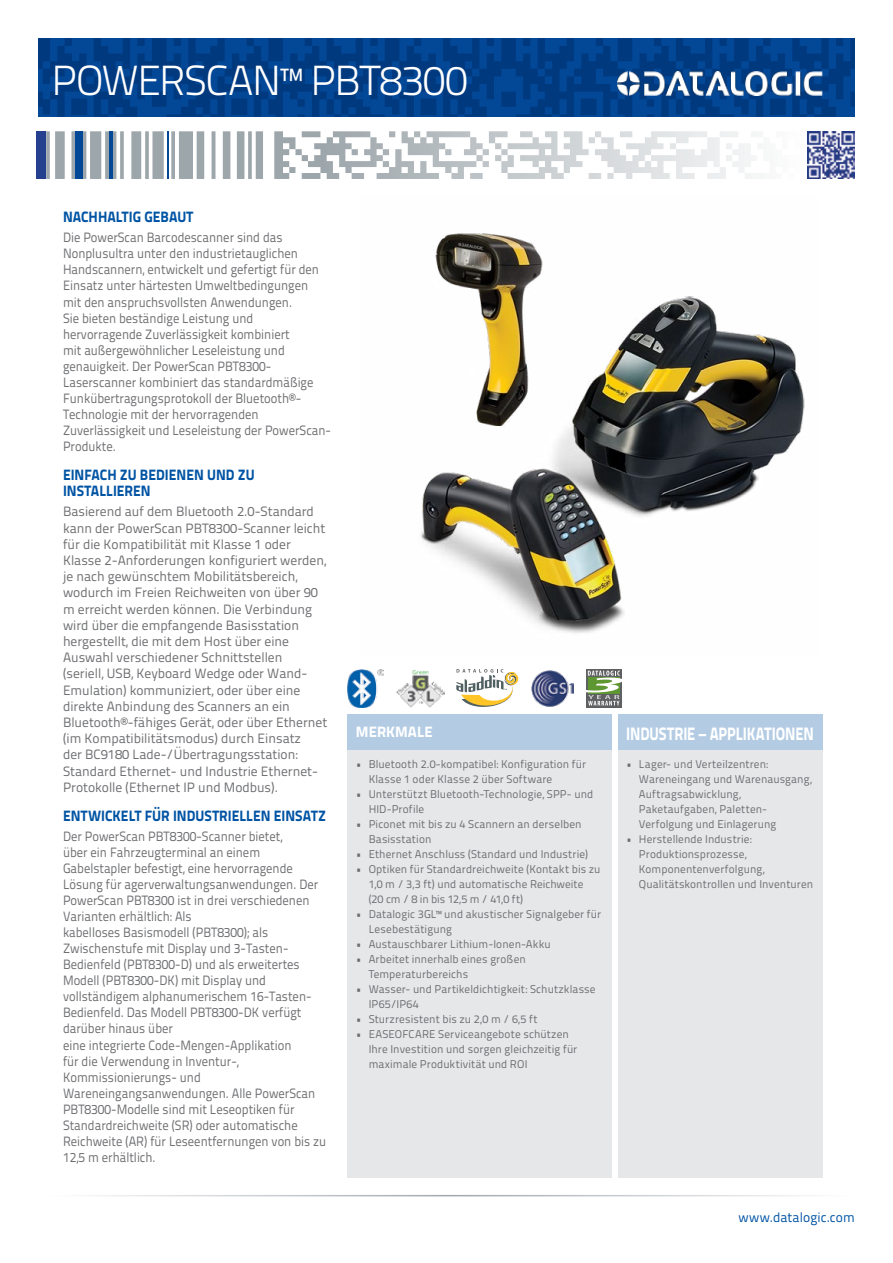
<style>
.page{position:relative;width:893px;height:1263px;background:#fff}
.page>*{position:absolute;margin:0;border:0;box-sizing:border-box;transform-origin:0 0}
.t1{font:300 42px "Titillium Text 22 L";letter-spacing:-.025em;color:#fff}
.t2{font:800 18px "Titillium Text 22 L";letter-spacing:-.005em;color:#fff;scale:.82 1}
.t3{font:800 15px/16px "Titillium Text 22 L";color:#0054a4;scale:.93 1}
.t4{font:800 15px "Titillium Text 22 L";letter-spacing:.005em;color:#fff}
.t5{font:13.5px/16px "Titillium Text 22 L";color:#6d6e71;scale:.93 1}
.t6{font:13.5px/16.2px "Titillium Text 22 L";color:#6d6e71}
.t7{font:13.5px "Titillium Text 22 L";letter-spacing:.005em;color:#0054a4}
.t8{font:11.25px/15px "Titillium Text 22 L";letter-spacing:.01em;color:#6d6e71}
</style>
<div class="page">
<svg style="left:38px;top:38px;width:817px;height:79px;background:#023f89"></svg>
<svg style="left:302px;top:131px;width:453px;height:48px"></svg>
<hr style="left:167px;top:131px;width:2px;height:48px;background:#034797">
<div style="left:75px;top:131px;width:7px;height:48px;background:#034797"></div>
<hr style="left:109px;top:131px;width:4px;height:48px;background:#034797">
<div style="left:37px;top:131px;width:9px;height:48px;background:#25408f"></div>
<hr style="left:45px;top:1195px;width:803px;height:1px;background:#9da3aa">
<div style="left:348px;top:714px;width:264px;height:36px;background:#b3cce4"></div>
<div style="left:618px;top:714px;width:204px;height:36px;background:#b3cce4"></div>
<div style="left:348px;top:750px;width:264px;height:428px;background:#e6e7e8"></div>
<div style="left:618px;top:750px;width:204px;height:428px;background:#e6e7e8"></div>
<img style="left:618px;top:72px;width:204px;height:23px">
<img style="left:807px;top:131px;width:48px;height:48px">
<svg style="left:456px;top:669px;width:63px;height:38px"></svg>
<img style="left:348px;top:669px;width:35px;height:38px">
<img style="left:531px;top:670px;width:43px;height:37px">
<svg style="left:586px;top:669px;width:36px;height:38px"></svg>
<svg style="left:586px;top:671px;width:36px;height:34px"></svg>
<img style="left:396px;top:670px;width:48px;height:37px">
<img style="left:420px;top:233px;width:385px;height:400px">
<h1 class="t1" style="left:51px;top:50px;width:418px">POWERSCAN™ PBT8300</h1>
<p class="t3" style="left:63px;top:208px;width:142px">NACHHALTIG GEBAUT</p>
<p class="t5" style="left:63px;top:229px;width:290px">Die PowerScan Barcodescanner sind das Nonplusultra unter den industrietauglichen Handscannern, entwickelt und gefertigt für den Einsatz unter härtesten Umweltbedingungen<br>mit den anspruchsvollsten Anwendungen.<br>Sie bieten beständige Leistung und hervorragende Zuverlässigkeit kombiniert<br>mit außergewöhnlicher Leseleistung und genauigkeit. Der PowerScan PBT8300- Laserscanner kombiniert das standardmäßige Funkübertragungsprotokoll der Bluetooth®- Technologie mit der hervorragenden Zuverlässigkeit und Leseleistung der PowerScan-Produkte.</p>
<p class="t3" style="left:63px;top:466px;width:208px">EINFACH ZU BEDIENEN UND ZU<br>INSTALLIEREN</p>
<p class="t6" style="left:63px;top:503px;width:266px">Basierend auf dem Bluetooth 2.0-Standard kann der PowerScan PBT8300-Scanner leicht für die Kompatibilität mit Klasse 1 oder Klasse 2-Anforderungen konfiguriert werden, je nach gewünschtem Mobilitätsbereich, wodurch im Freien Reichweiten von über 90 m erreicht werden können. Die Verbindung wird über die empfangende Basisstation hergestellt, die mit dem Host über eine Auswahl verschiedener Schnittstellen<br>(seriell, USB, Keyboard Wedge oder Wand-Emulation) kommuniziert, oder über eine direkte Anbindung des Scanners an ein Bluetooth®-fähiges Gerät, oder über Ethernet (im Kompatibilitätsmodus) durch Einsatz<br>der BC9180 Lade-/Übertragungsstation:<br>Standard Ethernet- und Industrie Ethernet-Protokolle (Ethernet IP und Modbus).</p>
<p class="t3" style="left:63px;top:806px;width:284px">ENTWICKELT FÜR INDUSTRIELLEN EINSATZ</p>
<p class="t5" style="left:63px;top:827px;width:285px">Der PowerScan PBT8300-Scanner bietet,<br>über ein Fahrzeugterminal an einem Gabelstapler befestigt, eine hervorragende Lösung für agerverwaltungsanwendungen. Der PowerScan PBT8300 ist in drei verschiedenen Varianten erhältlich: Als<br>kabelloses Basismodell (PBT8300); als Zwischenstufe mit Display und 3-Tasten-Bedienfeld (PBT8300-D) und als erweitertes Modell (PBT8300-DK) mit Display und vollständigem alphanumerischem 16-Tasten-Bedienfeld. Das Modell PBT8300-DK verfügt darüber hinaus über<br>eine integrierte Code-Mengen-Applikation<br>für die Verwendung in Inventur-, Kommissionierungs- und Wareneingangsanwendungen. Alle PowerScan PBT8300-Modelle sind mit Leseoptiken für Standardreichweite (SR) oder automatische Reichweite (AR) für Leseentfernungen von bis zu 12,5 m erhältlich.</p>
<p class="t4" style="left:356px;top:720px;width:78px">MERKMALE</p>
<h2 class="t2" style="left:626px;top:719px;width:230px">INDUSTRIE – APPLIKATIONEN</h2>
<p class="t8" style="left:369px;top:756px;width:219px;text-indent:-13px">• Bluetooth 2.0-kompatibel: Konfiguration für<br>Klasse 1 oder Klasse 2 über Software</p>
<p class="t8" style="left:369px;top:786px;width:226px;text-indent:-13px">• Unterstützt Bluetooth-Technologie, SPP- und<br>HID-Profile</p>
<p class="t8" style="left:369px;top:816px;width:214px;text-indent:-13px">• Piconet mit bis zu 4 Scannern an derselben<br>Basisstation</p>
<p class="t8" style="left:356px;top:846px;width:234px">• Ethernet Anschluss (Standard und Industrie)</p>
<p class="t8" style="left:369px;top:861px;width:233px;text-indent:-13px">• Optiken für Standardreichweite (Kontakt bis zu<br>1,0 m / 3,3 ft) und automatische Reichweite (20 cm / 8 in bis 12,5 m / 41,0 ft)</p>
<p class="t8" style="left:369px;top:906px;width:234px;text-indent:-13px">• Datalogic 3GL™ und akustischer Signalgeber für<br>Lesebestätigung</p>
<p class="t8" style="left:356px;top:936px;width:196px">• Austauschbarer Lithium-Ionen-Akku</p>
<p class="t8" style="left:369px;top:951px;width:159px;text-indent:-13px">• Arbeitet innerhalb eines großen<br>Temperaturbereichs</p>
<p class="t8" style="left:369px;top:981px;width:228px;text-indent:-13px">• Wasser- und Partikeldichtigkeit: Schutzklasse<br>IP65/IP64</p>
<p class="t8" style="left:356px;top:1011px;width:183px">• Sturzresistent bis zu 2,0 m / 6,5 ft</p>
<p class="t8" style="left:369px;top:1026px;width:210px;text-indent:-13px">• EASEOFCARE Serviceangebote schützen<br>Ihre Investition und sorgen gleichzeitig für maximale Produktivität und ROI</p>
<p class="t8" style="left:639px;top:756px;width:175px;text-indent:-13px">• Lager- und Verteilzentren:<br>Wareneingang und Warenausgang,<br>Auftragsabwicklung,<br>Paketaufgaben, Paletten-<br>Verfolgung und Einlagerung</p>
<p class="t8" style="left:639px;top:831px;width:176px;text-indent:-13px">• Herstellende Industrie:<br>Produktionsprozesse,<br>Komponentenverfolgung,<br>Qualitätskontrollen und Inventuren</p>
<p class="t7" style="left:738px;top:1207px;width:118px">www.datalogic.com</p>
</div>
